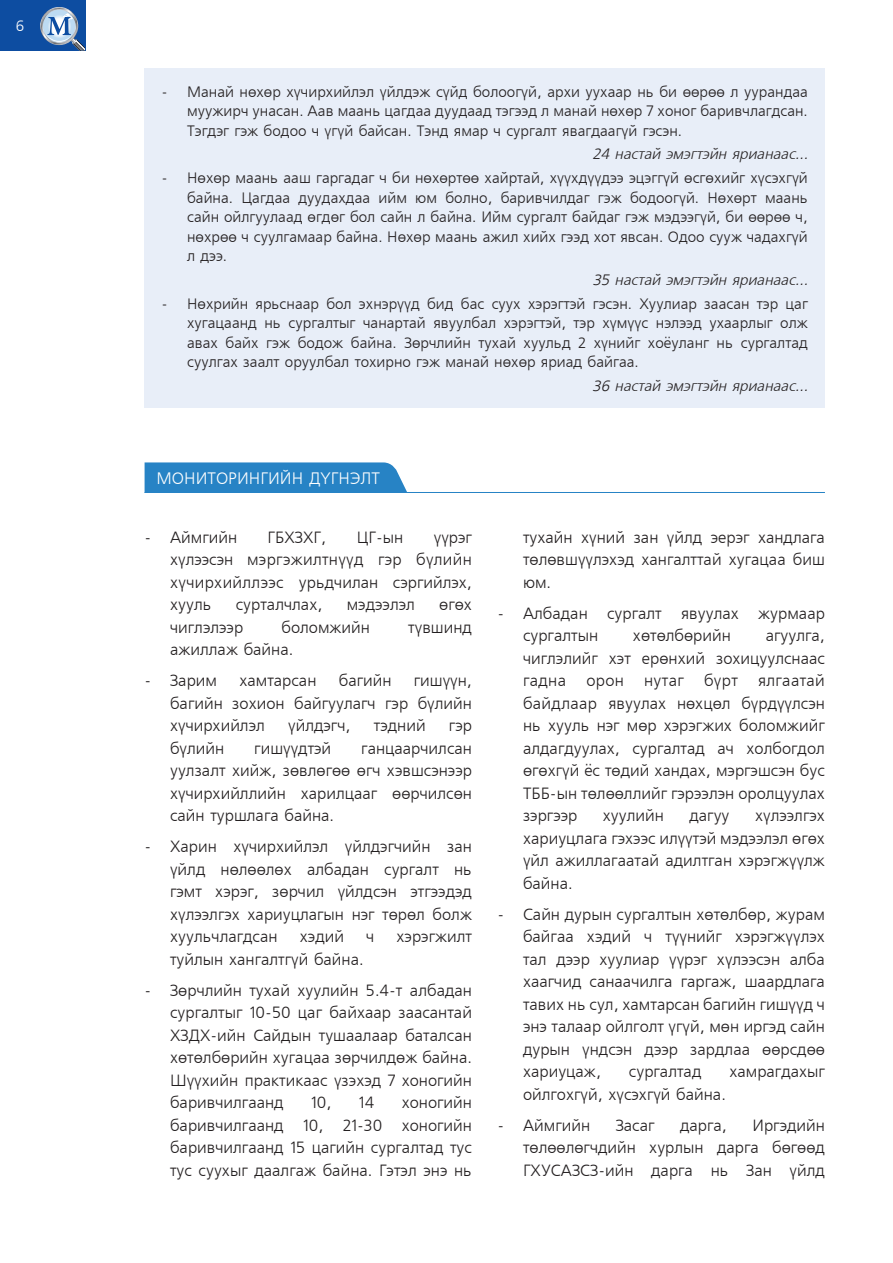
<style>
.page{position:relative;width:893px;height:1263px;background:#fff}
.page>*{position:absolute;margin:0;border:0;box-sizing:border-box;transform-origin:0 0}
.t1{font:16.5px "MAK Freeset";color:#fff}
.t2{font:16.2px/22.5px "MAK Freeset";color:#231f20}
.t3{font:16.2px/22.5px "MAK Freeset";letter-spacing:.02em;color:#231f20}
.t4{font:15px/19.5px "MAK Freeset";color:#231f20}
.t5{font:italic 15px "MAK Freeset";color:#231f20}
.t6{font:15px "MAK Freeset";color:#fff}
</style>
<div class="page">
<div style="left:0;top:0;width:85px;height:51px;background:#0d4da1"></div>
<svg style="left:40px;top:7px;width:38px;height:38px"></svg>
<svg style="left:41px;top:8px;width:37px;height:37px"></svg>
<svg style="left:42px;top:9px;width:34px;height:34px"></svg>
<svg style="left:43px;top:10px;width:32px;height:32px"></svg>
<svg style="left:46px;top:13px;width:39px;height:38px"></svg>
<div style="left:145px;top:462px;width:262px;height:30px;background:#2783c5"></div>
<hr style="left:145px;top:492px;width:680px;height:1px;background:#2783c5">
<div style="left:145px;top:68px;width:680px;height:340px;background:#e8eef8"></div>
<p class="t6" style="left:16px;top:18px;width:10px">6</p>
<p class="t4" style="left:187px;top:82px;width:614px;text-indent:-26px">- Мана й н өхөр хүчирхийлэл үйлдэж сүйд болоо гүй, архи уухаа р н ь би өөрөө л уурандаа муужирч унасан</p>
<p class="t4" style="left:187px;top:102px;width:622px;text-indent:112px">. Аав маан ь цагдаа дуудаад тэгээд л мана й н өхөр 7 хоно г баривчлагдсан .<br>Тэгдэг гэж бодоо ч үгүй байсан . Тэнд ямар ч сургалт явагдаа гүй гэсэн .</p>
<p class="t5" style="left:593px;top:146px;width:217px">24 настай эмэгтэйн ярианаас...</p>
<p class="t4" style="left:187px;top:169px;width:622px;text-align:justify;text-indent:-26px">- Нөхөр маан ь аа ш гаргадаг ч би н өхөртөө хайртай, хүүхдүүдээ эцэггүй өсгөхийг хүсэхгүй байна . Цагдаа дуудахдаа ийм юм болно , баривчилдаг гэж бодоо гүй. Нөхөрт маан ь са йн ойлгуулаад өгдөг бол са йн л байна . Ийм сургалт байдаг гэж мэдээгүй, би өөрөө ч, н өхрөө ч суулгамаа р байна . Нөхөр маан ь ажил хийх гээд хот явсан . Одоо сууж чадахгүй л дээ.</p>
<p class="t5" style="left:593px;top:272px;width:217px">35 настай эмэгтэйн ярианаас...</p>
<p class="t4" style="left:162px;top:294px;width:127px">- Нөхрийн ярьснаа</p>
<p class="t4" style="left:311px;top:294px;width:409px">р бол эхнэрүүд бид бас суух хэрэгтэй гэсэн . Хуулиар заасан</p>
<p class="t4" style="left:187px;top:294px;width:622px;text-align:justify;text-indent:570px">тэр цаг хугацаанд н ь сургалты г чана ртай явуулбал хэрэгтэй, тэр хүмүүс нэлээд ухаа рлы г олж авах байх гэж бодож байна . Зөрчлийн тухай хуульд 2 хүн ийг хоёулан г н ь сургалтад суулгах заалт оруулбал тохирно гэж мана й н өхөр яриад байгаа .</p>
<p class="t5" style="left:592px;top:378px;width:217px">36 настай эмэгтэйн ярианаас...</p>
<p class="t1" style="left:156px;top:469px;width:225px">МОНИТОРИНГИЙН ДҮГНЭЛТ</p>
<p class="t2" style="left:145px;top:526px;width:92px">- Аймгийн</p>
<p class="t2" style="left:268px;top:526px;width:60px">ГБХЗХГ,</p>
<p class="t2" style="left:357px;top:526px;width:37px">ЦГ-ын</p>
<p class="t3" style="left:170px;top:526px;width:303px;text-indent:264px">үүрэг хүлээсэн мэргэжилтнүүд гэр бүлийн хүчирхийллээс урьдчилан</p>
<p class="t2" style="left:393px;top:571px;width:81px">сэргийлэх,</p>
<p class="t2" style="left:170px;top:594px;width:43px">хууль</p>
<p class="t2" style="left:236px;top:594px;width:88px">сурталчлах,</p>
<p class="t2" style="left:347px;top:594px;width:70px">мэдээлэл</p>
<p class="t2" style="left:439px;top:594px;width:34px">өгөх</p>
<p class="t2" style="left:170px;top:616px;width:75px">чиглэлээр</p>
<p class="t2" style="left:282px;top:616px;width:87px">боломжийн</p>
<p class="t2" style="left:408px;top:616px;width:65px">түвшинд</p>
<p class="t2" style="left:170px;top:639px;width:125px">ажиллаж байна .</p>
<p class="t2" style="left:145px;top:670px;width:74px">- Зарим</p>
<p class="t2" style="left:239px;top:670px;width:61px">хамтарсан</p>
<p class="t2" style="left:339px;top:670px;width:52px">багийн</p>
<p class="t2" style="left:170px;top:670px;width:303px;text-indent:244px">гишүүн , багийн зохион байгуулагч гэр бүлийн хүчирхийлэл</p>
<p class="t2" style="left:288px;top:715px;width:64px">үйлдэгч,</p>
<p class="t2" style="left:374px;top:715px;width:53px">тэдн ий</p>
<p class="t2" style="left:449px;top:715px;width:25px">гэр</p>
<p class="t2" style="left:170px;top:738px;width:53px">бүлийн</p>
<p class="t2" style="left:254px;top:738px;width:78px">гишүүдтэй</p>
<p class="t2" style="left:170px;top:738px;width:303px;text-indent:191px">ган цаа рчилсан уулзалт хийж, зөвлөгөө өгч хэвшсэнээр хүчирхийллийн харилцаа г өөрчилсөн са йн туршлага байна .</p>
<p class="t2" style="left:170px;top:836px;width:294px;text-indent:-26px">- Харин хүчирхийлэл үйлдэгчийн зан үйлд н өлөөлөх албадан</p>
<p class="t2" style="left:170px;top:859px;width:303px;text-align:justify;text-indent:214px">сургалт н ь гэмт хэрэг, зөрчил үйлдсэн этгээдэд хүлээлгэх хариуцлагын нэг төрөл болж хуульчлагдсан</p>
<p class="t2" style="left:300px;top:926px;width:46px">хэдий</p>
<p class="t2" style="left:366px;top:926px;width:10px">ч</p>
<p class="t2" style="left:397px;top:926px;width:77px">хэрэгжилт</p>
<p class="t2" style="left:170px;top:949px;width:195px">туйлын хан галтгүй байна .</p>
<p class="t2" style="left:170px;top:980px;width:294px;text-indent:-26px">- Зөрчлийн тухай хуулийн 5.4-т албадан сургалты г 10-50 цаг байхаа р заасан</p>
<p class="t2" style="left:170px;top:1002px;width:303px;text-indent:277px">тай<br>ХЗДХ-ийн Сайдын тушаалаа р баталсан хөтөлбөрийн хугацаа зөрчилдөж байна .<br>Шүүхийн практикаас</p>
<p class="t2" style="left:334px;top:1070px;width:137px">үзэхэд 7 хоно гийн</p>
<p class="t2" style="left:170px;top:1092px;width:115px">баривчилгаанд</p>
<p class="t2" style="left:311px;top:1092px;width:22px">10,</p>
<p class="t2" style="left:359px;top:1092px;width:17px">14</p>
<p class="t2" style="left:170px;top:1092px;width:303px;text-indent:232px">хоногийн баривчилгаанд 10, 21-30 хоногийн баривчилгаанд 15 цагийн сургалтад тус тус суухы г даалгаж байна . Гэтэл энэ н ь</p>
<p class="t2" style="left:523px;top:527px;width:303px">тухайн хүн ий зан үйлд эерэг хандлага төлөвшүүлэхэд хан галттай хугацаа биш юм.</p>
<p class="t2" style="left:497px;top:603px;width:82px">- Албадан</p>
<p class="t2" style="left:607px;top:603px;width:219px">сургалт явуулах журмаа р</p>
<p class="t2" style="left:523px;top:625px;width:65px">сургалтын</p>
<p class="t2" style="left:633px;top:625px;width:97px">хөтөлбөрийн</p>
<p class="t2" style="left:523px;top:625px;width:303px;text-indent:243px">агуулга, чиглэлийг хэт ерөнхий зохицуулснаас гадна</p>
<p class="t2" style="left:523px;top:670px;width:303px;text-indent:121px">нутаг бүрт ялгаатай байдлаа р явуулах нөхцөл бүрдүүлсэн н ь хууль нэг мөр хэрэгжих боломжийг алдагдуулах, сургалтад ач холбогдол өгөхгүй ёс төдий хандах, мэргэшсэн бус<br>ТББ-ын төлөөллийг гэрээлэн оролцуулах зэргээр</p>
<p class="t2" style="left:586px;top:670px;width:29px">орон</p>
<p class="t2" style="left:603px;top:805px;width:60px">хуулийн</p>
<p class="t2" style="left:689px;top:805px;width:42px">дагуу</p>
<p class="t2" style="left:523px;top:805px;width:303px;text-align:justify;text-indent:232px">хүлээлгэх хариуцлага гэхээс илүүтэй мэдээлэл өгөх үйл ажиллагаатай адилтган хэрэгжүүлж байна.</p>
<p class="t2" style="left:523px;top:904px;width:303px;text-indent:-26px">- Сайн дурын сургалтын хөтөлбөр, журам байгаа</p>
<p class="t2" style="left:523px;top:926px;width:303px;text-indent:64px">хэдий ч түүн ийг хэрэгжүүлэх тал дээр хуулиар үүрэг хүлээсэн алба хаа гчид санаа</p>
<p class="t2" style="left:523px;top:971px;width:301px;text-indent:108px">чилга гаргаж, шаа рдлага тавих н ь сул, хамтарсан</p>
<p class="t2" style="left:523px;top:994px;width:303px;text-indent:180px">багийн гишүүд ч энэ талаа р ойлголт үгүй, мөн иргэд са йн дурын</p>
<p class="t2" style="left:582px;top:1039px;width:160px">үндсэн дээр зардлаа</p>
<p class="t2" style="left:762px;top:1039px;width:64px">өөрсдөө</p>
<p class="t2" style="left:523px;top:1061px;width:80px">хариуцаж,</p>
<p class="t2" style="left:629px;top:1061px;width:74px">сургалтад</p>
<p class="t2" style="left:729px;top:1061px;width:97px">хамрагдахы г</p>
<p class="t2" style="left:523px;top:1084px;width:204px">ойлгохгүй, хүсэхгүй байна .</p>
<p class="t2" style="left:497px;top:1115px;width:92px">- Аймгийн</p>
<p class="t2" style="left:616px;top:1115px;width:40px">Заса г</p>
<p class="t2" style="left:680px;top:1115px;width:48px">дарга,</p>
<p class="t2" style="left:752px;top:1115px;width:71px">Иргэдийн</p>
<p class="t2" style="left:523px;top:1137px;width:171px">төлөөлөгчдийн хурлын</p>
<p class="t2" style="left:523px;top:1137px;width:303px;text-indent:194px">дарга бөгөөд<br>ГХУСАЗСЗ-ийн дарга н ь Зан</p>
<p class="t2" style="left:790px;top:1160px;width:37px">үйлд</p>
</div>
